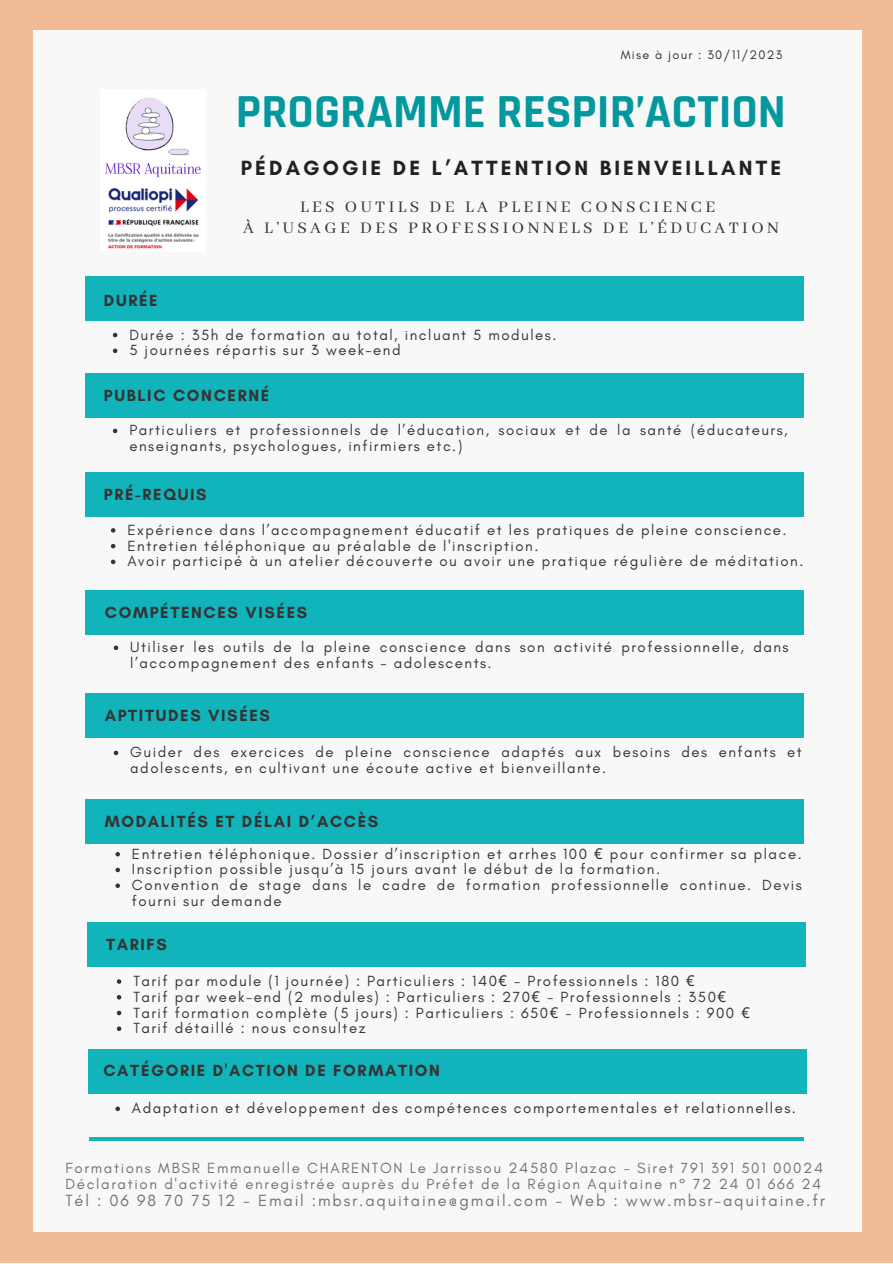
<style>
.page{position:relative;width:893px;height:1264px;background:#fff}
.page>*{position:absolute;margin:0;border:0;box-sizing:border-box;transform-origin:0 0}
.t1{font:700 48px "Rajdhani";color:#03989e}
.t2{font:700 21px "Glacial Indifference";letter-spacing:.15em;color:#222}
.t3{font:18px "Abhaya Libre";letter-spacing:.19em;color:#343434}
.t4{font:700 16.5px "Glacial Indifference";letter-spacing:.1em;color:#343434}
.t5{font:16.5px "Glacial Indifference";letter-spacing:.11em;color:#737373}
.t6{font:15px/15.8px "Glacial Indifference";letter-spacing:.1em;color:#343434}
.t7{font:15px "Glacial Indifference";letter-spacing:.11em;color:#737373}
.t8{font:12.6px "Glacial Indifference";letter-spacing:.1em;color:#343434}
.s1{font-family:"Noto Sans"}
</style>
<div class="page">
<div style="left:0;top:0;width:892px;height:1262px;background:#f1bb98"></div>
<div style="left:34px;top:30px;width:827px;height:1202px;background:#f8f8f8"></div>
<div style="left:85px;top:277px;width:718px;height:44px;background:#12b4bb"></div>
<hr style="left:89px;top:1137px;width:714px;height:3px;background:#12b4bb">
<img style="left:105px;top:98px;width:96px;height:80px">
<div style="left:85px;top:373px;width:718px;height:44px;background:#12b4bb"></div>
<div style="left:86px;top:693px;width:718px;height:44px;background:#12b4bb"></div>
<div style="left:88px;top:1049px;width:719px;height:44px;background:#12b4bb"></div>
<div style="left:86px;top:799px;width:718px;height:44px;background:#12b4bb"></div>
<div style="left:87px;top:922px;width:718px;height:44px;background:#12b4bb"></div>
<div style="left:85px;top:473px;width:718px;height:44px;background:#12b4bb"></div>
<div style="left:86px;top:590px;width:718px;height:44px;background:#12b4bb"></div>
<img style="left:108px;top:188px;width:91px;height:61px">
<svg style="left:115px;top:852px;width:5px;height:4px"></svg>
<svg style="left:115px;top:867px;width:5px;height:5px"></svg>
<svg style="left:115px;top:883px;width:5px;height:5px"></svg>
<svg style="left:113px;top:333px;width:4px;height:4px"></svg>
<svg style="left:113px;top:348px;width:4px;height:5px"></svg>
<svg style="left:114px;top:750px;width:4px;height:5px"></svg>
<svg style="left:115px;top:1106px;width:5px;height:5px"></svg>
<svg style="left:113px;top:429px;width:4px;height:4px"></svg>
<svg style="left:117px;top:979px;width:4px;height:4px"></svg>
<svg style="left:117px;top:995px;width:4px;height:4px"></svg>
<svg style="left:117px;top:1010px;width:4px;height:5px"></svg>
<svg style="left:117px;top:1026px;width:4px;height:5px"></svg>
<svg style="left:111px;top:528px;width:4px;height:4px"></svg>
<svg style="left:111px;top:544px;width:4px;height:4px"></svg>
<svg style="left:111px;top:559px;width:4px;height:5px"></svg>
<svg style="left:114px;top:645px;width:4px;height:5px"></svg>
<p class="t8" style="left:620px;top:47px;width:163px">Mise à jour : 30/11/2023</p>
<p class="t1" style="left:236px;top:83px;width:551px">PROGRAMME RESPIR’ACTION</p>
<p class="t2" style="left:241px;top:155px;width:541px">PÉDAGOGIE DE L’ATTENTION BIENVEILLANTE</p>
<p class="t4" style="left:104px;top:290px;width:55px">DURÉE</p>
<p class="t3" style="left:300px;top:196px;width:416px">LES OUTILS DE LA PLEINE CONSCIENCE</p>
<p class="t3" style="left:243px;top:218px;width:537px">À L’USAGE DES PROFESSIONNELS DE L’ÉDUCATION</p>
<p class="t6" style="left:129px;top:326px;width:428px">Durée : 35h de formation au total, incluant 5 modules.</p>
<p class="t6" style="left:129px;top:342px;width:273px">5 journées répartis sur 3 week-end</p>
<p class="t4" style="left:104px;top:385px;width:167px">PUBLIC CONCERNÉ</p>
<p class="t6" style="left:129px;top:422px;width:659px">Particuliers et professionnels de l’éducation, sociaux et de la santé (éducateurs, enseignants, psychologues, infirmiers etc.)</p>
<p class="t4" style="left:104px;top:484px;width:104px">PRÉ-REQUIS</p>
<p class="t6" style="left:127px;top:521px;width:660px">Expérience dans l’accompagnement éducatif et les pratiques de pleine conscience.</p>
<p class="t6" style="left:127px;top:537px;width:412px">Entretien téléphonique au préalable de l'inscription.</p>
<p class="t6" style="left:127px;top:553px;width:677px">Avoir participé à un atelier découverte ou avoir une pratique régulière de méditation.</p>
<p class="t4" style="left:105px;top:602px;width:204px">COMPÉTENCES VISÉES</p>
<p class="t6" style="left:130px;top:639px;width:659px">Utiliser les outils de la pleine conscience dans son activité professionnelle, dans l’accompagnement des enfants - adolescents.</p>
<p class="t4" style="left:105px;top:705px;width:167px">APTITUDES VISÉES</p>
<p class="t6" style="left:130px;top:744px;width:673px">Guider des exercices de pleine conscience adaptés aux besoins des enfants et adolescents, en cultivant une écoute active et bienveillante.</p>
<p class="t4" style="left:105px;top:811px;width:275px">MODALITÉS ET DÉLAI D’ACCÈS</p>
<p class="t6" style="left:132px;top:845px;width:671px">Entretien téléphonique. Dossier d’inscription et arrhes 100 <span class="s1">€</span> pour confirmer sa place.</p>
<p class="t6" style="left:132px;top:861px;width:529px">Inscription possible jusqu’à 15 jours avant le début de la formation.</p>
<p class="t6" style="left:132px;top:877px;width:671px">Convention de stage dans le cadre de formation professionnelle continue. Devis fourni sur demande</p>
<p class="t4" style="left:106px;top:934px;width:62px">TARIFS</p>
<p class="t6" style="left:133px;top:972px;width:563px">Tarif par module (1 journée) : Particuliers : 140<span class="s1">€</span> - Professionnels : 180 <span class="s1">€</span></p>
<p class="t6" style="left:133px;top:988px;width:594px">Tarif par week-end (2 modules) : Particuliers : 270<span class="s1">€</span> - Professionnels : 350<span class="s1">€</span></p>
<p class="t6" style="left:133px;top:1004px;width:618px">Tarif formation complète (5 jours) : Particuliers : 650<span class="s1">€</span> - Professionnels : 900 <span class="s1">€</span></p>
<p class="t6" style="left:133px;top:1020px;width:234px">Tarif détaillé : nous consultez</p>
<p class="t4" style="left:103px;top:1060px;width:338px">CATÉGORIE D'ACTION DE FORMATION</p>
<p class="t6" style="left:132px;top:1100px;width:665px">Adaptation et développement des compétences comportementales et relationnelles.</p>
<p class="t7" style="left:65px;top:1158px;width:759px">Formations MBSR Emmanuelle CHARENTON Le Jarrissou 24580 Plazac - Siret 791 391 501 00024</p>
<p class="t7" style="left:65px;top:1174px;width:757px">Déclaration d'activité enregistrée auprès du Préfet de la Région Aquitaine n° 72 24 01 666 24</p>
<p class="t5" style="left:65px;top:1189px;width:761px">Tél : 06 98 70 75 12 - Email :mbsr.aquitaine@gmail.com - Web : www.mbsr-aquitaine.fr</p>
</div>
